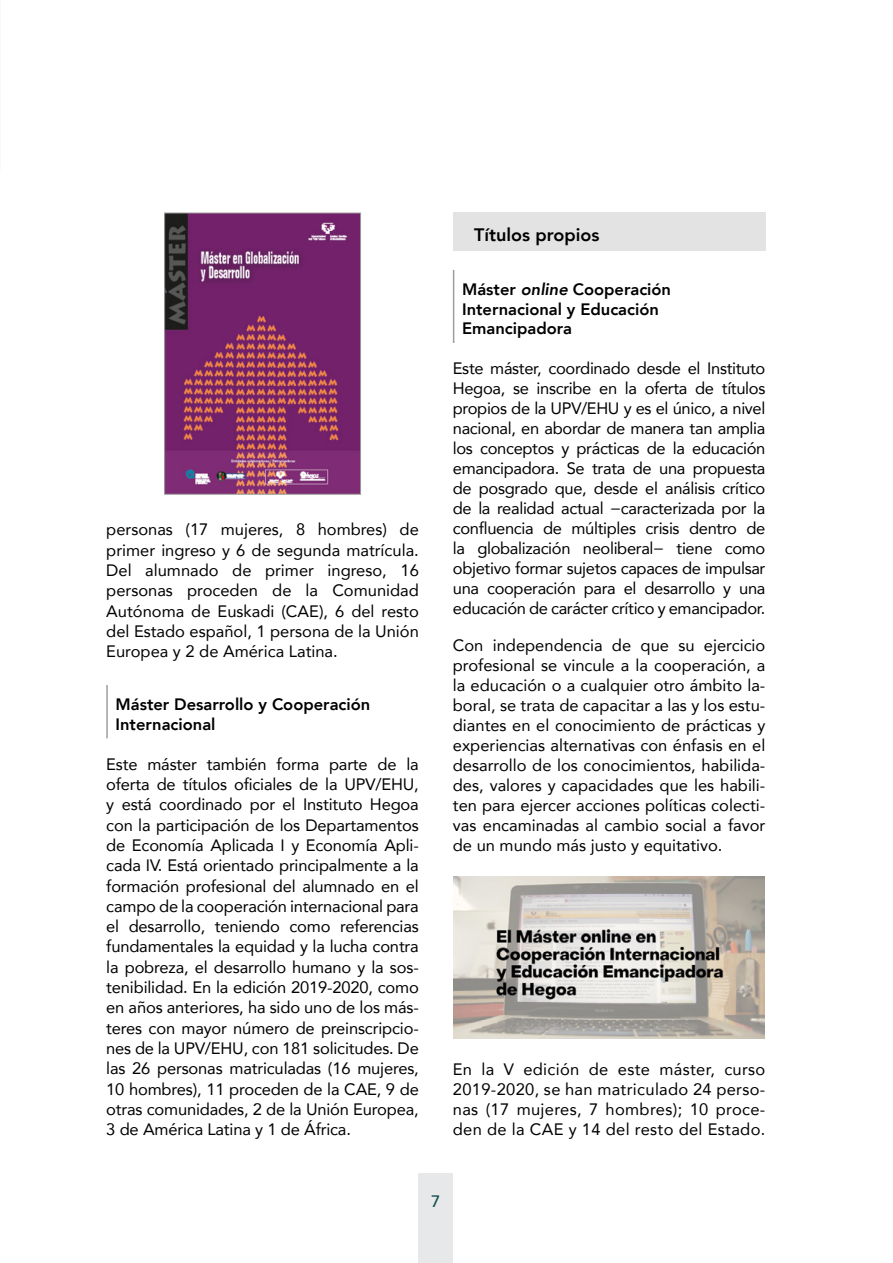
<style>
.page{position:relative;width:893px;height:1263px;background:#fff}
.page>*{position:absolute;margin:0;border:0;box-sizing:border-box;transform-origin:0 0}
.t1{font:800 18px "Avenir";color:#000}
.t2{font:16.5px/20px "Avenir";color:#000;text-align:justify}
.t3{font:800 16.5px/19.8px "Avenir";color:#000}
.t4{font:500 16.5px "Avenir";color:#134d4d}
.s1{font-style:italic}
</style>
<div class="page">
<div style="left:419px;top:1174px;width:34px;height:89px;background:#e6e8e9"></div>
<hr style="left:106px;top:685px;width:2px;height:53px;background:#9d9d9c">
<div style="left:453px;top:213px;width:312px;height:38px;background:#e3e3e3"></div>
<hr style="left:453px;top:270px;width:1px;height:73px;background:#9d9d9c">
<img style="left:453px;top:876px;width:312px;height:162px">
<img style="left:166px;top:215px;width:193px;height:278px">
<div style="left:164px;top:213px;width:197px;height:282px;border:1px solid #9d9d9c"></div>
<p class="t2" style="left:106px;top:519px;width:314px">personas (17 mujeres, 8 hombres) de primer ingreso y 6 de segunda matrícula.<br>Del alumnado de primer ingreso, 16 personas proceden de la Comunidad Autónoma de Euskadi (CAE), 6 del resto del Estado español, 1 persona de la Unión Europea y 2 de América Latina.</p>
<p class="t3" style="left:116px;top:694px;width:256px">Máster Desarrollo y Cooperación<br>Internacional</p>
<p class="t2" style="left:106px;top:753px;width:314px">Este máster también forma parte de la oferta de títulos oficiales de la UPV/EHU, y está coordinado por el Instituto Hegoa con la participación de los Departamentos de Economía Aplicada I y Economía Apli&shy;cada IV. Está orientado principalmente a la formación profesional del alumnado en el campo de la cooperación internacional para el desarrollo, teniendo como referencias fundamentales la equidad y la lucha contra la pobreza, el desarrollo humano y la sos&shy;tenibilidad. En la edición 2019-2020, como en años anteriores, ha sido uno de los más&shy;teres con mayor número de preinscripcio&shy;nes de la UPV/EHU, con 181 solicitudes. De las 26 personas matriculadas (16 mujeres, 10 hombres), 11 proceden de la CAE, 9 de otras comunidades, 2 de la Unión Europea, 3 de América Latina y 1 de África.</p>
<p class="t1" style="left:474px;top:220px;width:127px">Títulos propios</p>
<p class="t3" style="left:462px;top:279px;width:210px">Máster <span class="s1">online</span> Cooperación<br>Internacional y Educación<br>Emancipadora</p>
<p class="t2" style="left:453px;top:358px;width:314px">Este máster, coordinado desde el Instituto Hegoa, se inscribe en la oferta de títulos propios de la UPV/EHU y es el único, a nivel nacional, en abordar de manera tan amplia los conceptos y prácticas de la educación emancipadora. Se trata de una propuesta de posgrado que, desde el análisis crítico de la realidad actual −caracterizada por la confluencia de múltiples crisis dentro de la globalización neoliberal− tiene como objetivo formar sujetos capaces de impulsar una cooperación para el desarrollo y una educación de carácter crítico y emancipador.</p>
<p class="t2" style="left:453px;top:635px;width:314px">Con independencia de que su ejercicio profesional se vincule a la cooperación, a la educación o a cualquier otro ámbito la&shy;boral, se trata de capacitar a las y los estu&shy;diantes en el conocimiento de prácticas y experiencias alternativas con énfasis en el desarrollo de los conocimientos, habilida&shy;des, valores y capacidades que les habili&shy;ten para ejercer acciones políticas colecti&shy;vas encaminadas al cambio social a favor de un mundo más justo y equitativo.</p>
<p class="t2" style="left:453px;top:1059px;width:314px">En la V edición de este máster, curso 2019-2020, se han matriculado 24 perso&shy;nas (17 mujeres, 7 hombres); 10 proce&shy;den de la CAE y 14 del resto del Estado.</p>
<p class="t4" style="left:431px;top:1187px;width:11px">7</p>
</div>
